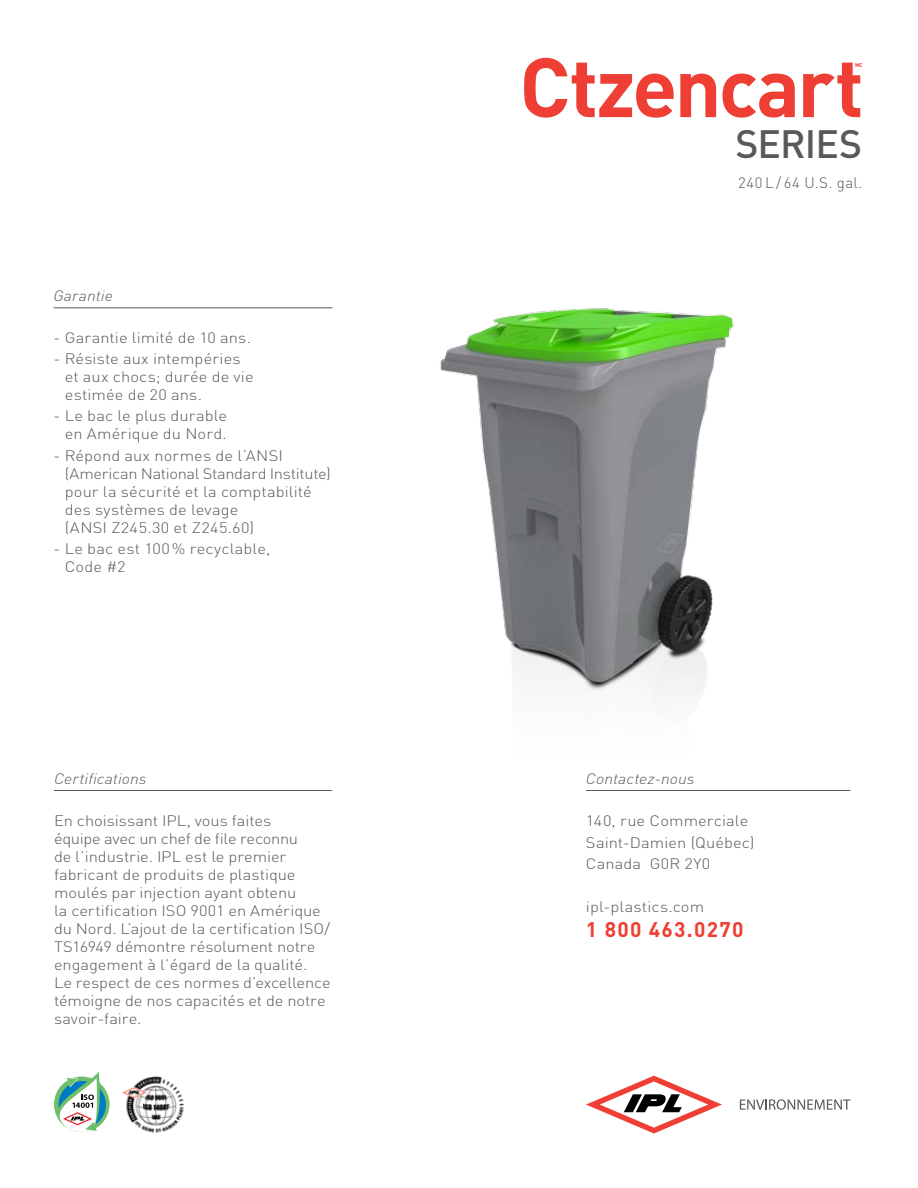
<style>
.page{position:relative;width:918px;height:1188px;background:#fff}
.page>*{position:absolute;margin:0;border:0;box-sizing:border-box;transform-origin:0 0}
.t1{font:700 82.65px "DINOT";letter-spacing:-.03em;color:#ef3e33}
.t2{font:500 39px "DINOT";letter-spacing:-.025em;color:#58595b}
.t3{font:700 21px "DINOT";letter-spacing:.06em;color:#ef3e33}
.t4{font:300 15px/18px "DINOT";color:#58595b;scale:1.1 1}
.t5{font:italic 300 15px "DINOT";color:#58595b;scale:1.1 1}
.t6{font:300 15px "DINOT";color:#58595b}
.t7{font:700 5.4px "DINOT";color:#ef3e33}
</style>
<div class="page">
<hr style="left:54px;top:308px;width:279px;height:1px;background:#58595b">
<img style="left:326px;top:307px;width:525px;height:484px">
<hr style="left:586px;top:790px;width:264px;height:1px;background:#58595b">
<img style="left:122px;top:1076px;width:62px;height:57px">
<svg style="left:54px;top:1077px;width:56px;height:55px"></svg>
<svg style="left:54px;top:1072px;width:50px;height:61px"></svg>
<svg style="left:586px;top:1076px;width:136px;height:57px"></svg>
<svg style="left:740px;top:1099px;width:110px;height:11px"></svg>
<hr style="left:54px;top:790px;width:278px;height:1px;background:#58595b">
<p class="t5" style="left:54px;top:285px;width:56px">Garantie</p>
<p class="t4" style="left:54px;top:327px;width:181px">- Garantie limité de 10 ans.</p>
<p class="t4" style="left:65px;top:349px;width:173px;text-indent:-11px">- Résiste aux intempéries et aux chocs; durée de vie estimée de 20 ans.</p>
<p class="t4" style="left:54px;top:406px;width:159px;text-align:right">- Le bac le plus durable en Amérique du Nord.</p>
<p class="t4" style="left:65px;top:446px;width:243px;text-indent:-11px">- Répond aux normes de l’ANSI (American National Standard Institute) pour la sécurité et la comptabilité des systèmes de levage<br>(ANSI Z245.30 et Z245.60)</p>
<p class="t4" style="left:65px;top:539px;width:188px;text-indent:-11px">- Le bac est 100% recyclable,<br>Code #2</p>
<p class="t5" style="left:54px;top:768px;width:86px">Certifications</p>
<p class="t4" style="left:54px;top:811px;width:253px">En choisissant IPL, vous faites<br>équipe avec un chef de file reconnu<br>de l’industrie. IPL est le premier fabricant de produits de plastique moulés par injection ayant obtenu<br>la certification ISO 9001 en Amérique du Nord. L’ajout de la certification ISO/ TS16949 démontre résolument notre engagement à l’égard de la qualité.<br>Le respect de ces normes d’excellence témoigne de nos capacités et de notre savoir-faire.</p>
<h1 class="t1" style="left:519px;top:31px;width:346px">Ctzencart</h1>
<h2 class="t2" style="left:736px;top:117px;width:128px">SERIES</h2>
<p class="t7" style="left:855px;top:61px;width:9px">MC</p>
<p class="t6" style="left:738px;top:172px;width:126px">240 L / 64 U.S. gal.</p>
<p class="t5" style="left:586px;top:768px;width:100px">Contactez-nous</p>
<p class="t4" style="left:586px;top:810px;width:155px;line-height:21.3px">140, rue Commerciale<br>Saint-Damien (Québec)<br>Canada G0R 2Y0</p>
<p class="t4" style="left:586px;top:897px;width:109px">ipl-plastics.com</p>
<h3 class="t3" style="left:586px;top:915px;width:159px">1 800 463.0270</h3>
</div>
